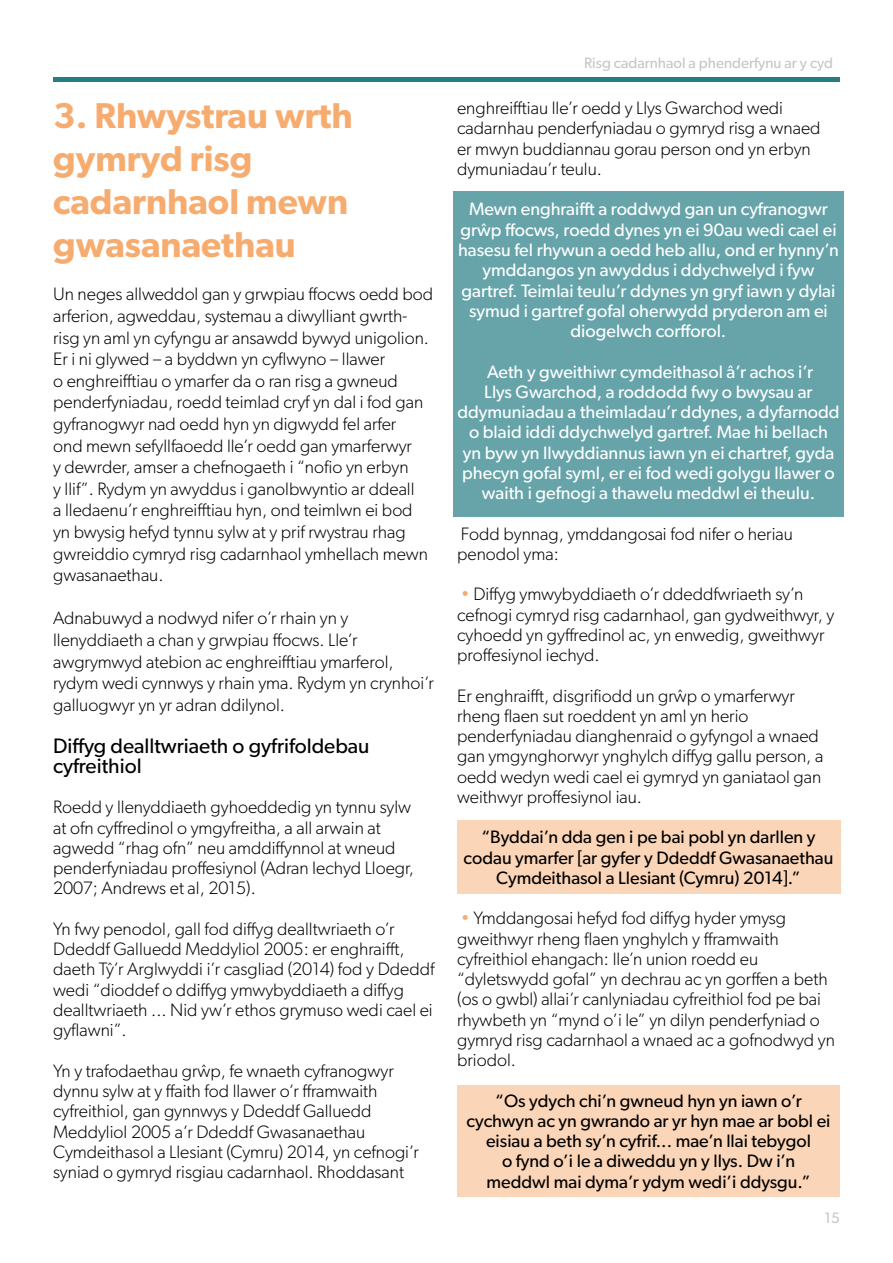
<style>
.page{position:relative;width:893px;height:1263px;background:#fff}
.page>*{position:absolute;margin:0;border:0;box-sizing:border-box;transform-origin:0 0}
.t1{font:600 36px/43.2px "Gibson";color:#f7ac6f}
.t2{font:21px/20.2px "Gibson";color:#000}
.t3{font:300 18px/20.2px "Gibson";color:#000}
.t4{font:18px/20.2px "Gibson";color:#fff;text-align:center}
.t5{font:18px/20.2px "Gibson";color:#000;text-align:center}
.t6{font:15px "Gibson";color:#c6c6c6}
.s1{color:#f7ac6f}
</style>
<div class="page">
<div style="left:457px;top:1085px;width:383px;height:112px;background:#fbd5b7"></div>
<div style="left:457px;top:821px;width:383px;height:73px;background:#fbd5b7"></div>
<div style="left:453px;top:191px;width:390px;height:325px;background:#66a4aa"></div>
<hr style="left:53px;top:78px;width:787px;height:4px;background:#257d86">
<h1 class="t1" style="left:53px;top:93px;width:301px">3. Rhwystrau wrth gymryd risg cadarnhaol mewn gwasanaethau</h1>
<p class="t3" style="left:53px;top:283px;width:382px;line-height:21.6px">Un neges allweddol gan y grwpiau ffocws oedd bod arferion, agweddau, systemau a diwylliant gwrth&shy;risg yn aml yn cyfyngu ar ansawdd bywyd unigolion.<br>Er i ni glywed – a byddwn yn cyflwyno – llawer<br>o enghreifftiau o ymarfer da o ran risg a gwneud penderfyniadau, roedd teimlad cryf yn dal i fod gan gyfranogwyr nad oedd hyn yn digwydd fel arfer<br>ond mewn sefyllfaoedd lle’r oedd gan ymarferwyr<br>y dewrder, amser a chefnogaeth i “nofio yn erbyn<br>y llif”. Rydym yn awyddus i ganolbwyntio ar ddeall<br>a lledaenu’r enghreifftiau hyn, ond teimlwn ei bod yn bwysig hefyd tynnu sylw at y prif rwystrau rhag gwreiddio cymryd risg cadarnhaol ymhellach mewn gwasanaethau.</p>
<p class="t3" style="left:53px;top:607px;width:382px;line-height:21.6px">Adnabuwyd a nodwyd nifer o’r rhain yn y llenyddiaeth a chan y grwpiau ffocws. Lle’r awgrymwyd atebion ac enghreifftiau ymarferol, rydym wedi cynnwys y rhain yma. Rydym yn crynhoi’r galluogwyr yn yr adran ddilynol.</p>
<p class="t2" style="left:53px;top:735px;width:318px">Diffyg dealltwriaeth o gyfrifoldebau cyfreithiol</p>
<p class="t3" style="left:53px;top:797px;width:362px">Roedd y llenyddiaeth gyhoeddedig yn tynnu sylw at ofn cyffredinol o ymgyfreitha, a all arwain at agwedd “rhag ofn” neu amddiffynnol at wneud penderfyniadau proffesiynol (Adran Iechyd Lloegr, 2007; Andrews et al, 2015).</p>
<p class="t3" style="left:53px;top:918px;width:383px">Yn fwy penodol, gall fod diffyg dealltwriaeth o’r Ddeddf Galluedd Meddyliol 2005: er enghraifft, daeth Tŷ’r Arglwyddi i’r casgliad (2014) fod y Ddeddf wedi “dioddef o ddiffyg ymwybyddiaeth a diffyg dealltwriaeth ... Nid yw’r ethos grymuso wedi cael ei gyflawni”.</p>
<p class="t3" style="left:53px;top:1060px;width:367px">Yn y trafodaethau grŵp, fe wnaeth cyfranogwyr dynnu sylw at y ffaith fod llawer o’r fframwaith cyfreithiol, gan gynnwys y Ddeddf Galluedd Meddyliol 2005 a’r Ddeddf Gwasanaethau Cymdeithasol a Llesiant (Cymru) 2014, yn cefnogi’r syniad o gymryd risgiau cadarnhaol. Rhoddasant</p>
<p class="t6" style="left:584px;top:54px;width:251px">Risg cadarnhaol a phenderfynu ar y cyd</p>
<p class="t3" style="left:457px;top:98px;width:365px">enghreifftiau lle’r oedd y Llys Gwarchod wedi cadarnhau penderfyniadau o gymryd risg a wnaed er mwyn buddiannau gorau person ond yn erbyn dymuniadau’r teulu.</p>
<p class="t4" style="left:458px;top:199px;width:382px">Mewn enghraifft a roddwyd gan un cyfranogwr grŵp ffocws, roedd dynes yn ei 90au wedi cael ei hasesu fel rhywun a oedd heb allu, ond er hynny’n ymddangos yn awyddus i ddychwelyd i fyw gartref. Teimlai teulu’r ddynes yn gryf iawn y dylai symud i gartref gofal oherwydd pryderon am ei diogelwch corfforol.</p>
<p class="t4" style="left:457px;top:361px;width:384px">Aeth y gweithiwr cymdeithasol â’r achos i’r<br>Llys Gwarchod, a roddodd fwy o bwysau ar ddymuniadau a theimladau’r ddynes, a dyfarnodd o blaid iddi ddychwelyd gartref. Mae hi bellach<br>yn byw yn llwyddiannus iawn yn ei chartref, gyda phecyn gofal syml, er ei fod wedi golygu llawer o waith i gefnogi a thawelu meddwl ei theulu.</p>
<p class="t3" style="left:457px;top:523px;width:337px">Fodd bynnag, ymddangosai fod nifer o heriau penodol yma:</p>
<p class="t3" style="left:457px;top:584px;width:379px"><span class="s1">•</span> Diffyg ymwybyddiaeth o’r ddeddfwriaeth sy’n cefnogi cymryd risg cadarnhaol, gan gydweithwyr, y cyhoedd yn gyffredinol ac, yn enwedig, gweithwyr proffesiynol iechyd.</p>
<p class="t3" style="left:457px;top:685px;width:368px">Er enghraifft, disgrifiodd un grŵp o ymarferwyr rheng flaen sut roeddent yn aml yn herio penderfyniadau dianghenraid o gyfyngol a wnaed gan ymgynghorwyr ynghylch diffyg gallu person, a oedd wedyn wedi cael ei gymryd yn ganiataol gan weithwyr proffesiynol iau.</p>
<p class="t5" style="left:464px;top:827px;width:371px">“Byddai’n dda gen i pe bai pobl yn darllen y codau ymarfer [ar gyfer y Ddeddf Gwasanaethau<br>Cymdeithasol a Llesiant (Cymru) 2014].”</p>
<p class="t3" style="left:457px;top:908px;width:379px"><span class="s1">•</span> Ymddangosai hefyd fod diffyg hyder ymysg gweithwyr rheng flaen ynghylch y fframwaith cyfreithiol ehangach: lle’n union roedd eu “dyletswydd gofal” yn dechrau ac yn gorffen a beth (os o gwbl) allai’r canlyniadau cyfreithiol fod pe bai rhywbeth yn “mynd o’i le” yn dilyn penderfyniad o gymryd risg cadarnhaol a wnaed ac a gofnodwyd yn briodol.</p>
<p class="t5" style="left:467px;top:1090px;width:365px">“Os ydych chi’n gwneud hyn yn iawn o’r cychwyn ac yn gwrando ar yr hyn mae ar bobl ei eisiau a beth sy’n cyfrif... mae’n llai tebygol<br>o fynd o’i le a diweddu yn y llys. Dw i’n<br>meddwl mai dyma’r ydym wedi’i ddysgu.”</p>
<p class="t6" style="left:824px;top:1209px;width:17px">15</p>
</div>
